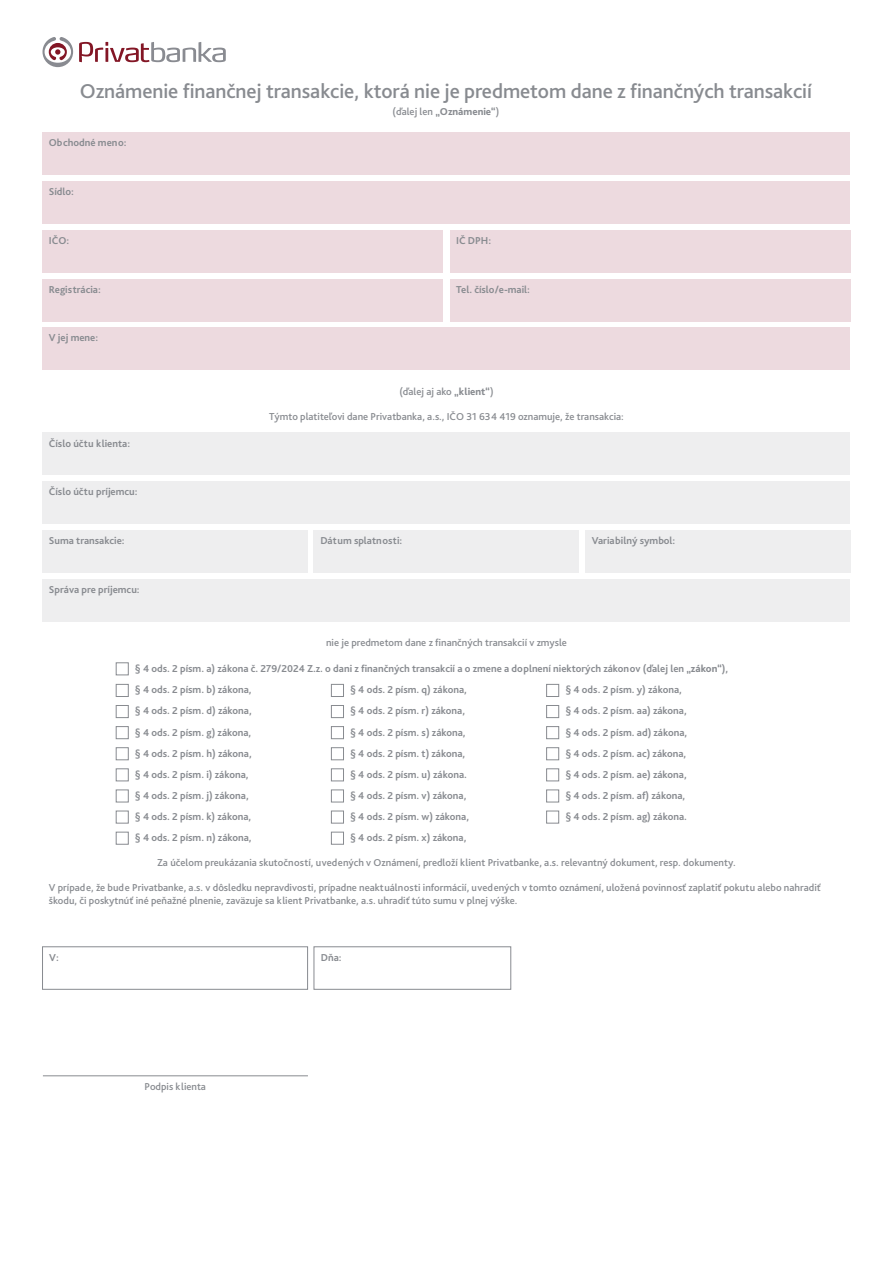
<style>
.page{position:relative;width:893px;height:1263px;background:#fff}
.page>*{position:absolute;margin:0;border:0;box-sizing:border-box;transform-origin:0 0}
.t1{font:500 21px "Bliss Pro";letter-spacing:-.005em;color:#888b90}
.t2{font:700 10.5px/21.1px "Bliss Pro";color:#888b90}
.t3{font:500 10.5px/12.6px "Bliss Pro";color:#888b90}
.t4{font:800 10.5px "Bliss Pro";color:#888b90}
.s1{font-weight:500}
.s2{font-weight:800}
</style>
<div class="page">
<div style="left:116px;top:662px;width:13px;height:13px;border:1px solid #888b90"></div>
<div style="left:43px;top:132px;width:807px;height:43px;background:#eddadf"></div>
<div style="left:43px;top:433px;width:807px;height:42px;background:#eeeeef"></div>
<div style="left:43px;top:181px;width:807px;height:42px;background:#eddadf"></div>
<div style="left:43px;top:482px;width:807px;height:42px;background:#eeeeef"></div>
<div style="left:43px;top:579px;width:807px;height:43px;background:#eeeeef"></div>
<div style="left:43px;top:230px;width:400px;height:42px;background:#eddadf"></div>
<div style="left:43px;top:530px;width:265px;height:43px;background:#eeeeef"></div>
<div style="left:42px;top:946px;width:266px;height:44px;border:1px solid #888b90"></div>
<div style="left:314px;top:530px;width:265px;height:43px;background:#eeeeef"></div>
<div style="left:314px;top:946px;width:197px;height:44px;border:1px solid #888b90"></div>
<div style="left:585px;top:530px;width:265px;height:43px;background:#eeeeef"></div>
<div style="left:43px;top:279px;width:400px;height:42px;background:#eddadf"></div>
<div style="left:450px;top:230px;width:400px;height:42px;background:#eddadf"></div>
<div style="left:450px;top:279px;width:400px;height:42px;background:#eddadf"></div>
<div style="left:43px;top:328px;width:807px;height:42px;background:#eddadf"></div>
<div style="left:116px;top:684px;width:13px;height:13px;border:1px solid #888b90"></div>
<div style="left:116px;top:705px;width:13px;height:13px;border:1px solid #888b90"></div>
<div style="left:116px;top:726px;width:13px;height:13px;border:1px solid #888b90"></div>
<div style="left:116px;top:747px;width:13px;height:13px;border:1px solid #888b90"></div>
<div style="left:116px;top:768px;width:13px;height:13px;border:1px solid #888b90"></div>
<div style="left:116px;top:789px;width:13px;height:13px;border:1px solid #888b90"></div>
<div style="left:116px;top:811px;width:13px;height:12px;border:1px solid #888b90"></div>
<div style="left:116px;top:832px;width:13px;height:13px;border:1px solid #888b90"></div>
<div style="left:331px;top:684px;width:13px;height:13px;border:1px solid #888b90"></div>
<div style="left:331px;top:705px;width:13px;height:13px;border:1px solid #888b90"></div>
<div style="left:331px;top:726px;width:13px;height:13px;border:1px solid #888b90"></div>
<div style="left:331px;top:747px;width:13px;height:13px;border:1px solid #888b90"></div>
<div style="left:331px;top:768px;width:13px;height:13px;border:1px solid #888b90"></div>
<div style="left:331px;top:789px;width:13px;height:13px;border:1px solid #888b90"></div>
<div style="left:331px;top:811px;width:13px;height:12px;border:1px solid #888b90"></div>
<div style="left:331px;top:832px;width:13px;height:13px;border:1px solid #888b90"></div>
<div style="left:546px;top:684px;width:13px;height:13px;border:1px solid #888b90"></div>
<div style="left:546px;top:705px;width:13px;height:13px;border:1px solid #888b90"></div>
<div style="left:546px;top:726px;width:13px;height:13px;border:1px solid #888b90"></div>
<div style="left:546px;top:747px;width:13px;height:13px;border:1px solid #888b90"></div>
<div style="left:546px;top:768px;width:13px;height:13px;border:1px solid #888b90"></div>
<div style="left:546px;top:789px;width:13px;height:13px;border:1px solid #888b90"></div>
<div style="left:546px;top:811px;width:13px;height:12px;border:1px solid #888b90"></div>
<hr style="left:43px;top:1075px;width:265px;height:1px;background:#888b90">
<svg style="left:42px;top:37px;width:184px;height:30px"></svg>
<h1 class="t1" style="left:80px;top:78px;width:734px">Oznámenie finančnej transakcie, ktorá nie je predmetom dane z finančných transakcií</h1>
<p class="t4" style="left:393px;top:105px;width:108px"><span class="s1">(ďalej len</span> „Oznámenie“<span class="s1">)</span></p>
<p class="t2" style="left:49px;top:132px;width:79px">Obchodné meno:</p>
<p class="t2" style="left:49px;top:180px;width:27px">Sídlo:</p>
<p class="t2" style="left:49px;top:229px;width:22px">IČO:</p>
<p class="t2" style="left:49px;top:278px;width:53px">Registrácia:</p>
<p class="t2" style="left:49px;top:327px;width:51px">V jej mene:</p>
<p class="t2" style="left:49px;top:432px;width:83px">Číslo účtu klienta:</p>
<p class="t2" style="left:49px;top:481px;width:90px">Číslo účtu príjemcu:</p>
<p class="t2" style="left:49px;top:530px;width:77px">Suma transakcie:</p>
<p class="t2" style="left:49px;top:579px;width:92px">Správa pre príjemcu:</p>
<p class="t2" style="left:456px;top:229px;width:37px">IČ DPH:</p>
<p class="t2" style="left:456px;top:278px;width:75px">Tel. číslo/e-mail:</p>
<p class="t3" style="left:399px;top:385px;width:96px">(ďalej aj ako <span class="s2">„klient“</span>)</p>
<p class="t3" style="left:269px;top:410px;width:356px">Týmto platiteľovi dane Privatbanka, a.s., IČO 31 634 419 oznamuje, že transakcia:</p>
<p class="t2" style="left:320px;top:530px;width:83px">Dátum splatnosti:</p>
<p class="t2" style="left:592px;top:530px;width:85px">Variabilný symbol:</p>
<p class="t3" style="left:326px;top:636px;width:242px">nie je predmetom dane z finančných transakcií v zmysle</p>
<p class="t2" style="left:135px;top:657px;width:595px">§ 4 ods. 2 písm. a) zákona č. 279/2024 Z.z. o dani z finančných transakcií a o zmene a doplnení niektorých zákonov (ďalej len <span class="s2">„zákon“</span>),</p>
<p class="t2" style="left:135px;top:679px;width:118px">§ 4 ods. 2 písm. b) zákona, § 4 ods. 2 písm. d) zákona, § 4 ods. 2 písm. g) zákona, § 4 ods. 2 písm. h) zákona, § 4 ods. 2 písm. i) zákona, § 4 ods. 2 písm. j) zákona, § 4 ods. 2 písm. k) zákona, § 4 ods. 2 písm. n) zákona,</p>
<p class="t2" style="left:350px;top:679px;width:121px">§ 4 ods. 2 písm. q) zákona, § 4 ods. 2 písm. r) zákona, § 4 ods. 2 písm. s) zákona, § 4 ods. 2 písm. t) zákona, § 4 ods. 2 písm. u) zákona. § 4 ods. 2 písm. v) zákona, § 4 ods. 2 písm. w) zákona, § 4 ods. 2 písm. x) zákona,</p>
<p class="t2" style="left:565px;top:679px;width:123px">§ 4 ods. 2 písm. y) zákona, § 4 ods. 2 písm. aa) zákona, § 4 ods. 2 písm. ad) zákona, § 4 ods. 2 písm. ac) zákona, § 4 ods. 2 písm. ae) zákona, § 4 ods. 2 písm. af) zákona, § 4 ods. 2 písm. ag) zákona.</p>
<p class="t3" style="left:157px;top:856px;width:580px">Za účelom preukázania skutočností, uvedených v Oznámení, predloží klient Privatbanke, a.s. relevantný dokument, resp. dokumenty.</p>
<p class="t3" style="left:49px;top:881px;width:773px">V prípade, že bude Privatbanke, a.s. v dôsledku nepravdivosti, prípadne neaktuálnosti informácií, uvedených v tomto oznámení, uložená povinnosť zaplatiť pokutu alebo nahradiť škodu, či poskytnúť iné peňažné plnenie, zaväzuje sa klient Privatbanke, a.s. uhradiť túto sumu v plnej výške.</p>
<p class="t2" style="left:49px;top:947px;width:11px">V:</p>
<p class="t3" style="left:144px;top:1080px;width:63px">Podpis klienta</p>
<p class="t2" style="left:321px;top:947px;width:22px">Dňa:</p>
</div>
